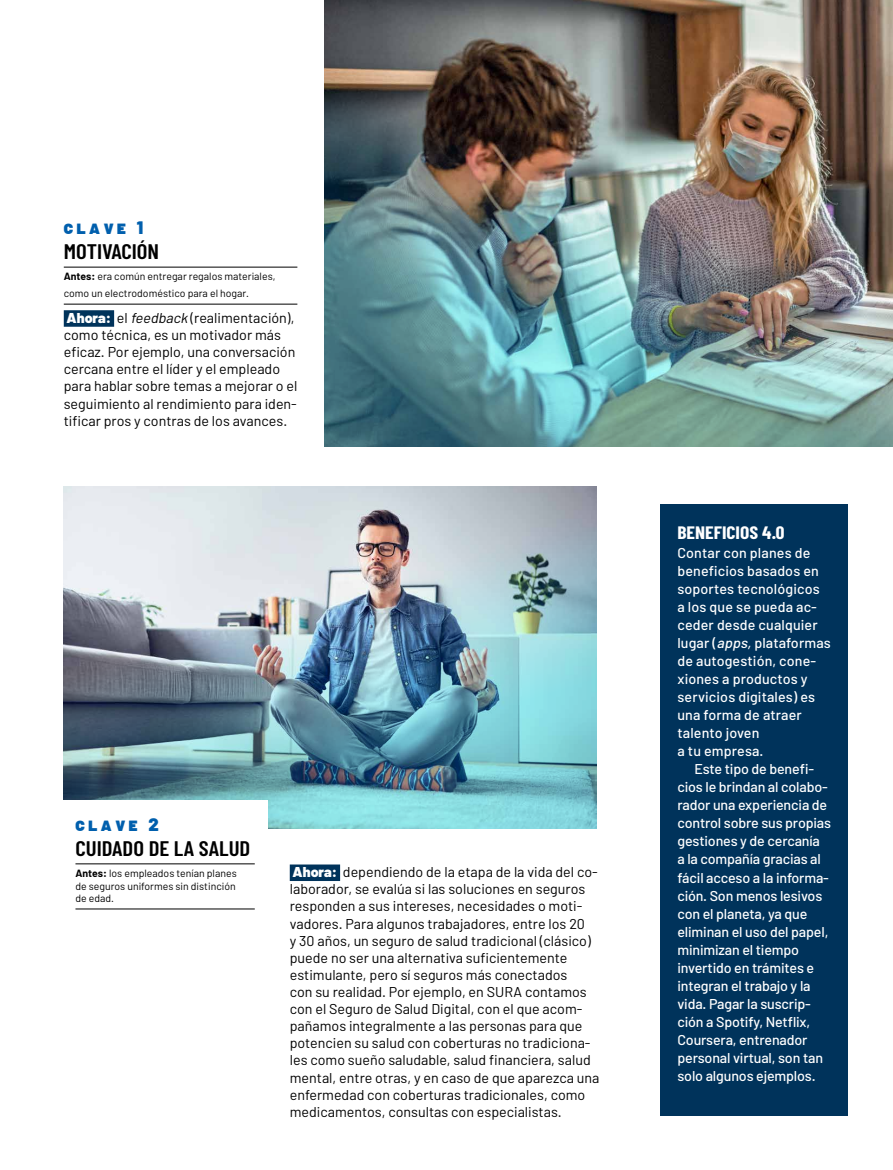
<style>
.page{position:relative;width:893px;height:1170px;background:#fff}
.page>*{position:absolute;margin:0;border:0;box-sizing:border-box;transform-origin:0 0}
.t1{font:600 21px "Barlow Condensed";color:#000;scale:1.09 1}
.t2{font:700 18px "Barlow Condensed";color:#fff;scale:1.09 1}
.t3{font:900 18px "Barlow";letter-spacing:.2em;color:#005fad}
.t4{font:14.25px/17.1px "Barlow";color:#000}
.t5{font:500 14.25px/18px "Barlow";letter-spacing:-.01em;color:#fff}
.t6{font:500 14.25px/18px "Barlow";letter-spacing:.01em;color:#fff}
.t7{font:10.5px/12.6px "Barlow";color:#000}
.s1{font-weight:700}
.s2{font-weight:900;color:#fff}
.s3{font-style:italic}
</style>
<div class="page">
<hr style="left:64px;top:267px;width:233px;height:1px;background:#000">
<hr style="left:64px;top:304px;width:233px;height:1px;background:#000">
<div style="left:64px;top:310px;width:50px;height:17px;background:#00335b"></div>
<div style="left:660px;top:504px;width:188px;height:611px;background:#00335b"></div>
<div style="left:290px;top:864px;width:50px;height:16px;background:#00335b"></div>
<img style="left:63px;top:486px;width:533px;height:342px">
<div style="left:63px;top:799px;width:205px;height:130px;background:#fff"></div>
<hr style="left:75px;top:863px;width:180px;height:1px;background:#000">
<hr style="left:75px;top:908px;width:180px;height:1px;background:#000">
<img style="left:324px;top:0;width:569px;height:446px">
<p class="t3" style="left:64px;top:214px;width:81px">clave 1</p>
<h1 class="t1" style="left:64px;top:236px;width:89px">MOTIVACIÓN</h1>
<p class="t7" style="left:64px;top:267px;width:213px;line-height:17.1px"><span class="s1">Antes:</span> era común entregar regalos materiales, como un electrodoméstico para el hogar.</p>
<p class="t4" style="left:64px;top:309px;width:235px"><span class="s2">Ahora:</span> el <span class="s3">feedback</span> (realimentación), como técnica, es un motivador más eficaz. Por ejemplo, una conversación cercana entre el líder y el empleado para hablar sobre temas a mejorar o el seguimiento al rendimiento para iden&shy;tificar pros y contras de los avances.</p>
<p class="t3" style="left:75px;top:810px;width:85px">clave 2</p>
<h1 class="t1" style="left:75px;top:833px;width:162px">CUIDADO DE LA SALUD</h1>
<p class="t7" style="left:75px;top:866px;width:163px;text-align:justify"><span class="s1">Antes:</span> los empleados tenían planes de seguros uniformes sin distinción de edad.</p>
<p class="t4" style="left:290px;top:863px;width:311px"><span class="s2">Ahora:</span> dependiendo de la etapa de la vida del co&shy;laborador, se evalúa si las soluciones en seguros responden a sus intereses, necesidades o moti&shy;vadores. Para algunos trabajadores, entre los 20<br>y 30 años, un seguro de salud tradicional (clásico) puede no ser una alternativa suficientemente estimulante, pero sí seguros más conectados<br>con su realidad. Por ejemplo, en SURA contamos con el Seguro de Salud Digital, con el que acom&shy;pañamos integralmente a las personas para que potencien su salud con coberturas no tradiciona&shy;les como sueño saludable, salud financiera, salud mental, entre otras, y en caso de que aparezca una enfermedad con coberturas tradicionales, como medicamentos, consultas con especialistas.</p>
<p class="t2" style="left:677px;top:521px;width:100px">BENEFICIOS 4.0</p>
<p class="t6" style="left:677px;top:544px;width:155px">Contar con planes de beneficios basados en soportes tecnológicos<br>a los que se pueda ac&shy;ceder desde cualquier lugar (<span class="s3">apps,</span>plataformas de autogestión, cone&shy;xiones a productos y servicios digitales) es una forma de atraer talento joven<br>a tu empresa.</p>
<p class="t5" style="left:677px;top:760px;width:155px;text-indent:17px">Este tipo de benefi&shy;cios le brindan al colabo&shy;rador una experiencia de control sobre sus propias gestiones y de cercanía<br>a la compañía gracias al fácil acceso a la informa&shy;ción. Son menos lesivos con el planeta, ya que eliminan el uso del papel, minimizan el tiempo invertido en trámites e integran el trabajo y la vida. Pagar la suscrip&shy;ción a Spotify, Netflix,<br>Coursera, entrenador personal virtual, son tan solo algunos ejemplos.</p>
</div>
